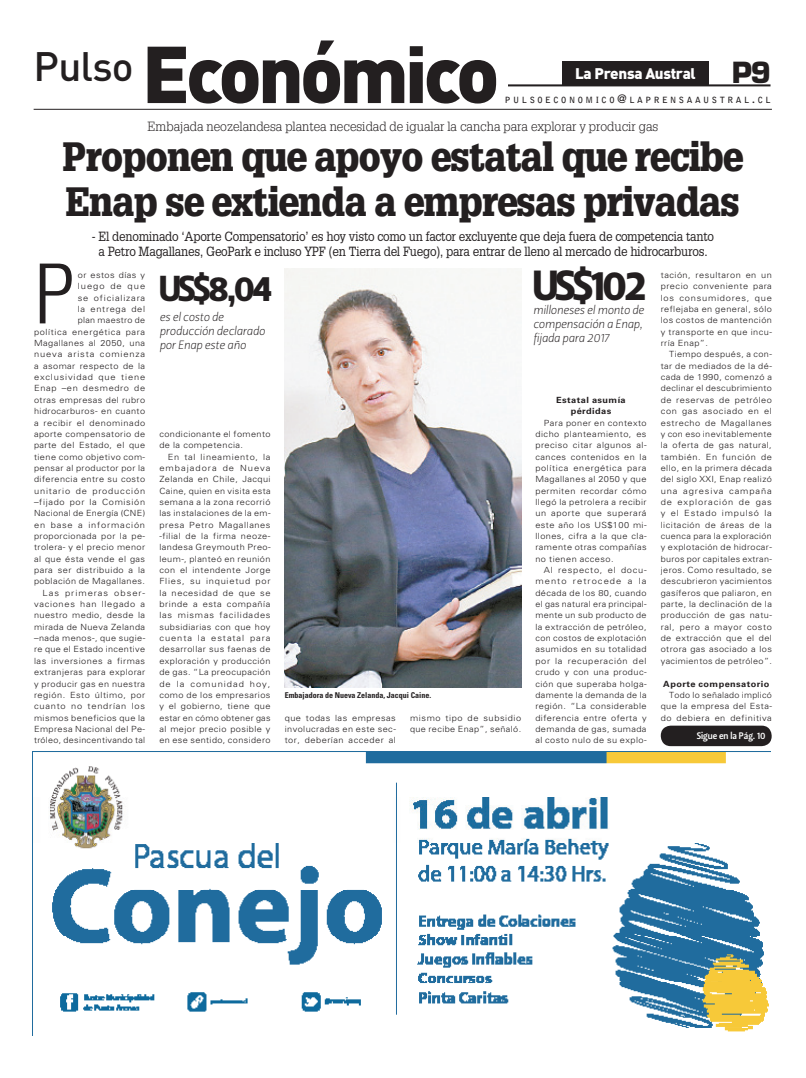
<style>
.page{position:relative;width:806px;height:1078px;background:#fff}
.page>*{position:absolute;margin:0;border:0;box-sizing:border-box;transform-origin:0 0}
.t1{font:300 condensed 82.8px "Univers LT Std";color:#231f20;scale:1.08 1}
.t2{font:900 79.1px "DIN Pro";letter-spacing:-.05em;color:#231f20}
.t3{font:42px "Leitura Sans Grot 4";color:#231f20}
.t4{font:900 40px/45px "Glypha LT Std";letter-spacing:-.02em;color:#231f20;scale:.9 1}
.t5{font:36px "Leitura Sans Grot 4";color:#231f20}
.t6{font:700 28.4px "Eurostile LT Std";color:#231f20}
.t7{font:900 15.2px "DIN Pro";letter-spacing:-.02em;color:#fff}
.t8{font:13px/15px "Glypha LT Std";letter-spacing:-.02em;color:#231f20;text-align:center;scale:.9 1}
.t9{font:300 13px "Glypha LT Std";color:#231f20}
.t10{font:12px/14px "Leitura Sans Italic 1";letter-spacing:-.02em;color:#231f20}
.t11{font:9.5px "Leitura Sans Grot 3";color:#fff;scale:.95 1}
.t12{font:300 8.5px/11.3px "Univers LT Std";letter-spacing:.045em;color:#231f20;text-align:justify;scale:1.08 1}
.t13{font:300 8.5px/11.3px "Univers LT Std";letter-spacing:.045em;color:#231f20;text-align:justify;scale:1.09 1}
.t14{font:300 8.5px/11.3px "Univers LT Std";letter-spacing:.045em;color:#231f20;scale:1.07 1}
.t15{font:300 8.5px/11.3px "Univers LT Std";letter-spacing:.045em;color:#231f20;text-align:justify;scale:1.06 1}
.t16{font:700 8.5px/11.3px "Univers LT Std";letter-spacing:.045em;color:#231f20;text-align:center;scale:1.08 1}
.t17{font:700 8.5px "Bell Gothic Std";letter-spacing:.3em;color:#231f20}
.t18{font:700 condensed 8px "Univers LT Std";color:#231f20}
.s1{font-size:12.2px}
</style>
<div class="page">
<hr style="left:507px;top:84px;width:263px;height:2px;background:#231f20">
<hr style="left:34px;top:109px;width:737px;height:1px;background:#231f20">
<div style="left:562px;top:62px;width:146px;height:23px;background:#231f20"></div>
<div style="left:660px;top:725px;width:111px;height:21px;background:#231f20;border-radius:10px"></div>
<img style="left:284px;top:269px;width:237px;height:418px">
<img style="left:33px;top:751px;width:737px;height:281px">
<h2 class="t2" style="left:34px;top:21px;width:467px"><sup>Pulso</sup> Económico</h2>
<h3 class="t7" style="left:574px;top:63px;width:122px">La Prensa Austral</h3>
<h3 class="t6" style="left:731px;top:55px;width:41px">P9</h3>
<p class="t17" style="left:504px;top:95px;width:267px">PULSOECONOMICO<span class="s1">@</span>LAPRENSAAUSTRAL<span class="s1">.</span>CL</p>
<h3 class="t9" style="left:147px;top:119px;width:512px">Embajada neozelandesa plantea necesidad de igualar la cancha para explorar y producir gas</h3>
<h3 class="t4" style="left:63px;top:134px;width:757px">Proponen que apoyo estatal que recibe<br>Enap se extienda a empresas privadas</h3>
<h3 class="t8" style="left:92px;top:229px;width:692px">- El denominado ‘Aporte Compensatorio’ es hoy visto como un factor excluyente que deja fuera de competencia tanto a Petro Magallanes, GeoPark e incluso YPF (en Tierra del Fuego), para entrar de lleno al mercado de hidrocarburos.</h3>
<h1 class="t1" style="left:34px;top:244px;width:38px">P</h1>
<p class="t12" style="left:34px;top:269px;width:104px;text-align:right">or estos días y<br>luego de que<br>se oficializara<br>la entrega del<br>plan maestro de<br>política energética para<br>Magallanes al 2050, una nueva arista comienza a asomar respecto de la exclusividad que tiene<br>Enap –en desmedro de otras empresas del rubro hidrocarburos- en cuanto a recibir el denominado aporte compensatorio de parte del Estado, el que tiene como objetivo com&shy;pensar al productor por la diferencia entre su costo unitario de producción –fijado por la Comisión<br>Nacional de Energía (CNE) en base a información proporcionada por la pe&shy;trolera- y el precio menor al que ésta vende el gas para ser distribuido a la población de Magallanes.<br>Las primeras obser&shy;vaciones han llegado a nuestro medio, desde la mirada de Nueva Zelanda –nada menos-, que sugie&shy;re que el Estado incentive las inversiones a firmas extranjeras para explorar y producir gas en nuestra región. Esto último, por cuanto no tendrían los mismos beneficios que la<br>Empresa Nacional del Pe&shy;tróleo, desincentivando tal</p>
<h3 class="t5" style="left:159px;top:267px;width:114px">US$8,04</h3>
<h3 class="t10" style="left:159px;top:309px;width:107px">es el costo de producción declarado por Enap este año</h3>
<h3 class="t3" style="left:532px;top:261px;width:115px">US$102</h3>
<h3 class="t10" style="left:532px;top:303px;width:113px;text-align:justify">milloneses el monto de compensación a Enap, fijada para 2017</h3>
<p class="t12" style="left:159px;top:428px;width:104px">condicionante el fomento de la competencia.</p>
<p class="t13" style="left:159px;top:451px;width:103px;text-indent:9px">En tal lineamiento, la embajadora de Nueva Zelanda en Chile, Jacqui Caine, quien en visita esta semana a la zona recorrió las instalaciones de la em&shy;presa Petro Magallanes -filial de la firma neoze&shy;landesa Greymouth Preo&shy;leum-, planteó en reunión con el intendente Jorge Flies, su inquietud por la necesidad de que se brinde a esta compañía las mismas facilidades subsidiarias con que hoy cuenta la estatal para desarrollar sus faenas de exploración y producción de gas. “La preocupación de la comunidad hoy, como de los empresarios y el gobierno, tiene que estar en cómo obtener gas al mejor precio posible y en ese sentido, considero</p>
<p class="t18" style="left:284px;top:690px;width:148px">Embajadora de Nueva Zelanda, Jacqui Caine.</p>
<p class="t12" style="left:284px;top:711px;width:104px">que todas las empresas involucradas en este sec&shy;tor, deberían acceder al</p>
<p class="t13" style="left:410px;top:711px;width:103px">mismo tipo de subsidio que recibe Enap”, señaló.</p>
<p class="t16" style="left:556px;top:394px;width:66px">Estatal asumía pérdidas</p>
<p class="t12" style="left:535px;top:417px;width:104px;text-indent:9px">Para poner en contexto dicho planteamiento, es preciso citar algunos al&shy;cances contenidos en la política energética para Magallanes al 2050 y que permiten recordar cómo llegó la petrolera a recibir un aporte que superará este año los US$100 mi&shy;llones, cifra a la que cla&shy;ramente otras compañías no tienen acceso.</p>
<p class="t13" style="left:535px;top:564px;width:103px;text-indent:9px">Al respecto, el docu&shy;mento retrocede a la década de los 80, cuando el gas natural era principal&shy;mente un sub producto de la extracción de petróleo, con costos de explotación asumidos en su totalidad por la recuperación del crudo y con una produc&shy;ción que superaba holga&shy;damente la demanda de la región. “La considerable diferencia entre oferta y demanda de gas, sumada al costo nulo de su explo-</p>
<p class="t12" style="left:660px;top:269px;width:104px">tación, resultaron en un precio conveniente para los consumidores, que reflejaba en general, sólo los costos de mantención y transporte en que incu&shy;rría Enap”.</p>
<p class="t14" style="left:660px;top:349px;width:105px;text-indent:9px">Tiempo después, a con&shy;tar de mediados de la dé&shy;cada de 1990, comenzó a declinar el descubrimiento de reservas de petróleo con gas asociado en el estrecho de Magallanes y con eso inevitablemente la oferta de gas natural, también. En función de ello, en la primera década del siglo XXI, Enap realizó una agresiva campaña de exploración de gas y el Estado impulsó la licitación de á reas de la cuenca para la exploración y explotación de hidrocar&shy;buros por capitales extran&shy;jeros. Como resultado, se descubrieron yacimientos gasíferos que paliaron, en parte, la declinación de la producción de gas natu&shy;ral, pero a mayor costo de extracción que el del otrora gas asociado a los yacimientos de petróleo”.</p>
<p class="t16" style="left:662px;top:677px;width:100px">Aporte compensatorio</p>
<p class="t15" style="left:660px;top:689px;width:106px;text-indent:9px">Todo lo señalado implicó que la empresa del Esta&shy;do debiera en definitiva</p>
<p class="t11" style="left:696px;top:729px;width:74px">Sigue en la Pág. 10</p>
</div>
